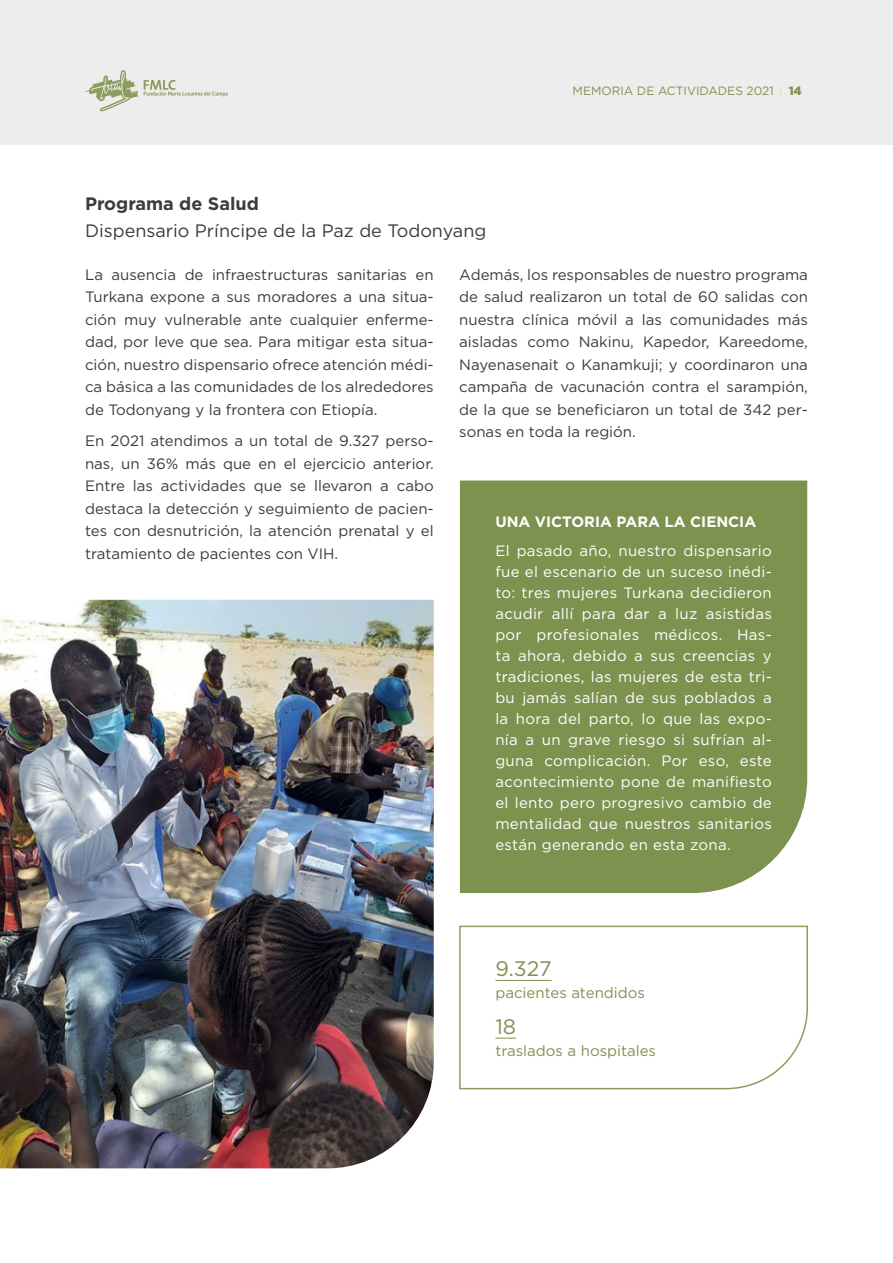
<style>
.page{position:relative;width:893px;height:1263px;background:#fff}
.page>*{position:absolute;margin:0;border:0;box-sizing:border-box;transform-origin:0 0}
.t1{font:21px "Gotham";color:#7e9250}
.t2{font:18px "Gotham";color:#3c3c3b}
.t3{font:700 18px "Gotham";color:#3c3c3b}
.t4{font:15px/22.5px "Gotham";color:#3c3c3b;text-align:justify}
.t5{font:15px/21px "Gotham";letter-spacing:.02em;color:#fff;text-align:justify}
.t6{font:15px "Gotham";color:#7e9250}
.t7{font:700 15px "Gotham";color:#fff}
.t8{font:12px "Gotham";color:#7e9250}
.t9{font:900 12px "Gotham";color:#7e9250}
</style>
<div class="page">
<div style="left:0;top:0;width:893px;height:145px;background:#ededed"></div>
<svg style="left:85px;top:70px;width:53px;height:41px"></svg>
<svg style="left:144px;top:80px;width:84px;height:17px"></svg>
<div style="left:460px;top:480px;width:347px;height:413px;background:#7e9250"></div>
<svg style="left:459px;top:925px;width:349px;height:165px"></svg>
<hr style="left:495px;top:980px;width:57px;height:1px;background:#7e9250">
<svg style="left:495px;top:1038px;width:21px;height:1px"></svg>
<img style="left:0;top:600px;width:434px;height:568px">
<p class="t8" style="left:573px;top:83px;width:203px">MEMORIA DE ACTIVIDADES 2021</p>
<p class="t9" style="left:789px;top:82px;width:14px">14</p>
<p class="t3" style="left:85px;top:192px;width:175px">Programa de Salud</p>
<p class="t2" style="left:85px;top:219px;width:403px">Dispensario Príncipe de la Paz de Todonyang</p>
<p class="t4" style="left:85px;top:263px;width:350px">La ausencia de infraestructuras sanitarias en Turkana expone a sus moradores a una situa&shy;ción muy vulnerable ante cualquier enferme&shy;dad, por leve que sea. Para mitigar esta situa&shy;ción, nuestro dispensario ofrece atención médi&shy;ca básica a las comunidades de los alrededores de Todonyang y la frontera con Etiopía.</p>
<p class="t4" style="left:85px;top:429px;width:350px">En 2021 atendimos a un total de 9.327 perso&shy;nas, un 36% más que en el ejercicio anterior.<br>Entre las actividades que se llevaron a cabo destaca la detección y seguimiento de pacien&shy;tes con desnutrición, la atención prenatal y el tratamiento de pacientes con VIH.</p>
<p class="t4" style="left:459px;top:263px;width:350px">Además, los responsables de nuestro programa de salud realizaron un total de 60 salidas con nuestra clínica móvil a las comunidades más aisladas como Nakinu, Kapedor, Kareedome, Nayenasenait o Kanamkuji; y coordinaron una campaña de vacunación contra el sarampión, de la que se beneficiaron un total de 342 per&shy;sonas en toda la región.</p>
<p class="t7" style="left:495px;top:511px;width:262px">UNA VICTORIA PARA LA CIENCIA</p>
<p class="t5" style="left:495px;top:540px;width:278px">El pasado año, nuestro dispensario fue el escenario de un suceso inédi&shy;to: tres mujeres Turkana decidieron acudir allí para dar a luz asistidas por profesionales médicos. Has&shy;ta ahora, debido a sus creencias y tradiciones, las mujeres de esta tri&shy;bu jamás salían de sus poblados a la hora del parto, lo que las expo&shy;nía a un grave riesgo si sufrían al&shy;guna complicación. Por eso, este acontecimiento pone de manifiesto el lento pero progresivo cambio de mentalidad que nuestros sanitarios están generando en esta zona.</p>
<h1 class="t1" style="left:495px;top:955px;width:58px">9.327</h1>
<p class="t6" style="left:495px;top:983px;width:151px">pacientes atendidos</p>
<h1 class="t1" style="left:495px;top:1013px;width:22px">18</h1>
<p class="t6" style="left:495px;top:1041px;width:162px">traslados a hospitales</p>
</div>
